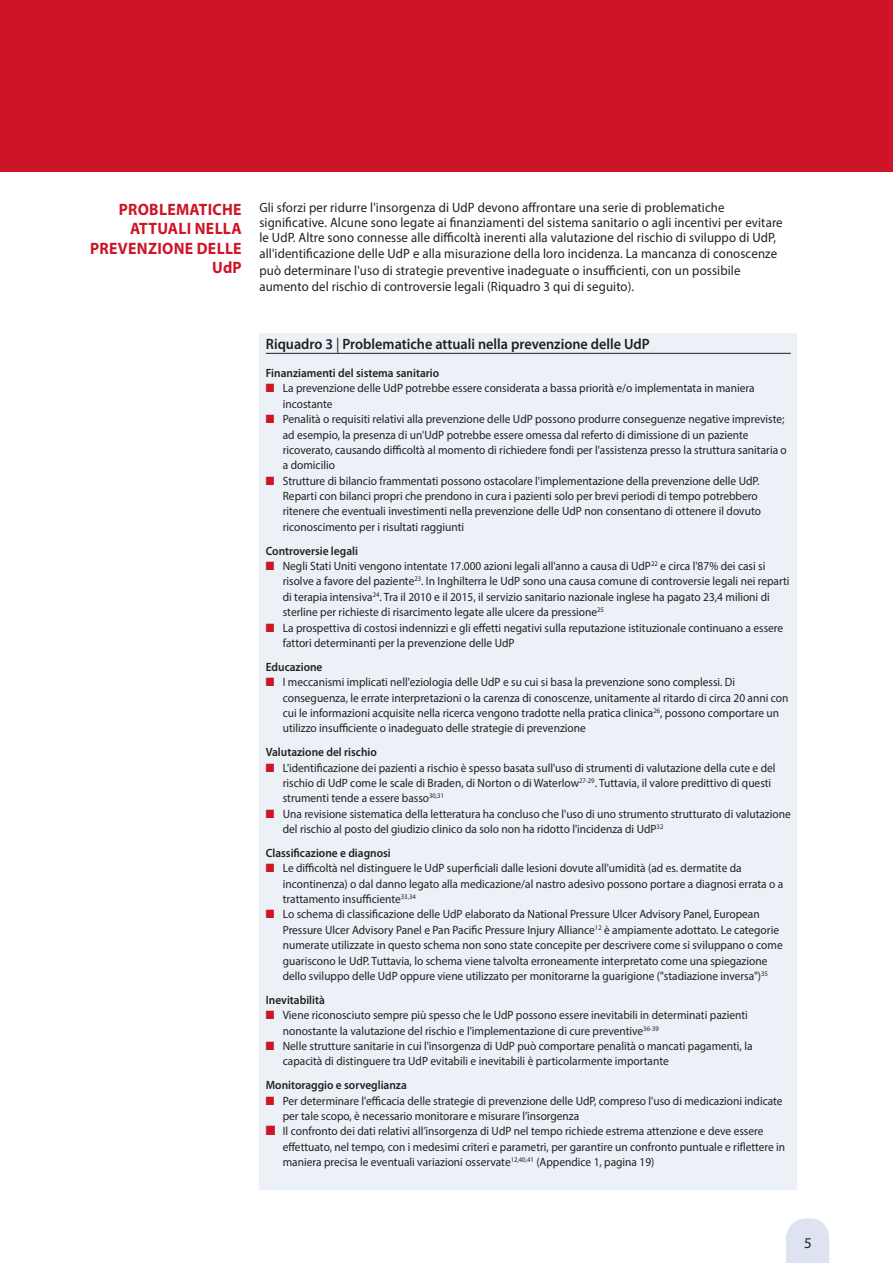
<style>
.page{position:relative;width:893px;height:1263px;background:#fff}
.page>*{position:absolute;margin:0;border:0;box-sizing:border-box;transform-origin:0 0}
.t1{font:700 16.5px/19.5px "Myriad Pro";letter-spacing:.02em;color:#cd1527;text-align:right;scale:.95 1}
.t2{font:600 15px "Myriad Pro";color:#231f20;scale:.95 1}
.t3{font:15px "Myriad Pro";color:#231f20}
.t4{font:13.5px/15px "Myriad Pro";letter-spacing:.01em;color:#231f20;scale:.95 1}
.t5{font:12px/15.3px "Myriad Pro";color:#231f20;scale:.95 1}
.t6{font:600 12px "Myriad Pro";color:#231f20;scale:.95 1}
.s1{font-weight:400}
.s2{color:#cd1527}
</style>
<div class="page">
<div style="left:0;top:0;width:893px;height:172px;background:#cd1527"></div>
<svg style="left:787px;top:1218px;width:42px;height:16px"></svg>
<div style="left:786px;top:1234px;width:43px;height:29px;background:#dde3f0"></div>
<div style="left:259px;top:333px;width:538px;height:856px;background:#ecf0f7"></div>
<hr style="left:266px;top:353px;width:525px;height:1px;background:#231f20">
<h1 class="t1" style="left:90px;top:199px;width:161px">PROBLEMATICHE<br>ATTUALI NELLA<br>PREVENZIONE DELLE<br>UdP</h1>
<p class="t4" style="left:259px;top:199px;width:552px">Gli sforzi per ridurre l'insorgenza di UdP devono affrontare una serie di problematiche significative. Alcune sono legate ai finanziamenti del sistema sanitario o agli incentivi per evitare le UdP. Altre sono connesse alle difficoltà inerenti alla valutazione del rischio di sviluppo di UdP,</p>
<p class="t4" style="left:259px;top:245px;width:547px;line-height:16.5px">all'identificazione delle UdP e alla misurazione della loro incidenza. La mancanza di conoscenze può determinare l'uso di strategie preventive inadeguate o insufficienti, con un possibile aumento del rischio di controversie legali (Riquadro 3 qui di seguito).</p>
<p class="t2" style="left:266px;top:334px;width:406px">Riquadro 3 <span class="s1">|</span> Problematiche attuali nella prevenzione delle UdP</p>
<p class="t6" style="left:266px;top:365px;width:184px">Finanziamenti del sistema sanitario</p>
<p class="t5" style="left:283px;top:380px;width:498px;text-indent:-17px"><span class="s2">■</span> La prevenzione delle UdP potrebbe essere considerata a bassa priorità e/o implementata in maniera incostante</p>
<p class="t5" style="left:283px;top:411px;width:532px;text-indent:-17px"><span class="s2">■</span> Penalità o requisiti relativi alla prevenzione delle UdP possono produrre conseguenze negative impreviste; ad esempio, la presenza di un'UdP potrebbe essere omessa dal referto di dimissione di un paziente ricoverato, causando difficoltà al momento di richiedere fondi per l'assistenza presso la struttura sanitaria o a domicilio</p>
<p class="t5" style="left:283px;top:473px;width:505px;text-indent:-17px"><span class="s2">■</span> Strutture di bilancio frammentati possono ostacolare l'implementazione della prevenzione delle UdP.<br>Reparti con bilanci propri che prendono in cura i pazienti solo per brevi periodi di tempo potrebbero ritenere che eventuali investimenti nella prevenzione delle UdP non consentano di ottenere il dovuto riconoscimento per i risultati raggiunti</p>
<p class="t6" style="left:266px;top:543px;width:99px">Controversie legali</p>
<p class="t5" style="left:283px;top:558px;width:535px;text-indent:-17px"><span class="s2">■</span> Negli Stati Uniti vengono intentate 17.000 azioni legali all'anno a causa di UdP<sup>22</sup> e circa l'87% dei casi si risolve a favore del paziente<sup>23</sup>. In Inghilterra le UdP sono una causa comune di controversie legali nei reparti di terapia intensiva<sup>24</sup>. Tra il 2010 e il 2015, il servizio sanitario nazionale inglese ha pagato 23,4 milioni di sterline per richieste di risarcimento legate alle ulcere da pressione<sup>25</sup></p>
<p class="t5" style="left:283px;top:620px;width:528px;text-indent:-17px"><span class="s2">■</span> La prospettiva di costosi indennizzi e gli effetti negativi sulla reputazione istituzionale continuano a essere fattori determinanti per la prevenzione delle UdP</p>
<p class="t6" style="left:266px;top:659px;width:61px">Educazione</p>
<p class="t5" style="left:283px;top:674px;width:534px;text-indent:-17px"><span class="s2">■</span> I meccanismi implicati nell'eziologia delle UdP e su cui si basa la prevenzione sono complessi. Di conseguenza, le errate interpretazioni o la carenza di conoscenze, unitamente al ritardo di circa 20 anni con cui le informazioni acquisite nella ricerca vengono tradotte nella pratica clinica<sup>26</sup>, possono comportare un utilizzo insufficiente o inadeguato delle strategie di prevenzione</p>
<p class="t6" style="left:266px;top:744px;width:119px">Valutazione del rischio</p>
<p class="t5" style="left:283px;top:760px;width:520px;text-indent:-17px"><span class="s2">■</span> L'identificazione dei pazienti a rischio è spesso basata sull'uso di strumenti di valutazione della cute e del rischio di UdP come le scale di Braden, di Norton o di Waterlow<sup>27-29</sup>. Tuttavia, il valore predittivo di questi strumenti tende a essere basso<sup>30,31</sup></p>
<p class="t5" style="left:283px;top:806px;width:536px;text-indent:-17px"><span class="s2">■</span> Una revisione sistematica della letteratura ha concluso che l'uso di uno strumento strutturato di valutazione del rischio al posto del giudizio clinico da solo non ha ridotto l'incidenza di UdP<sup>32</sup></p>
<p class="t6" style="left:266px;top:845px;width:133px">Classificazione e diagnosi</p>
<p class="t5" style="left:283px;top:860px;width:528px;text-indent:-17px"><span class="s2">■</span> Le difficoltà nel distinguere le UdP superficiali dalle lesioni dovute all'umidità (ad es. dermatite da incontinenza) o dal danno legato alla medicazione/al nastro adesivo possono portare a diagnosi errata o a trattamento insufficiente<sup>33,34</sup></p>
<p class="t5" style="left:283px;top:907px;width:528px;text-indent:-17px"><span class="s2">■</span> Lo schema di classificazione delle UdP elaborato da National Pressure Ulcer Advisory Panel, European Pressure Ulcer Advisory Panel e Pan Pacific Pressure Injury Alliance<sup>12</sup> è ampiamente adottato. Le categorie numerate utilizzate in questo schema non sono state concepite per descrivere come si sviluppano o come guariscono le UdP. Tuttavia, lo schema viene talvolta erroneamente interpretato come una spiegazione dello sviluppo delle UdP oppure viene utilizzato per monitorarne la guarigione ("stadiazione inversa")<sup>35</sup></p>
<p class="t6" style="left:266px;top:992px;width:64px">Inevitabilità</p>
<p class="t5" style="left:283px;top:1007px;width:491px;text-indent:-17px"><span class="s2">■</span> Viene riconosciuto sempre più spesso che le UdP possono essere inevitabili in determinati pazienti nonostante la valutazione del rischio e l'implementazione di cure preventive<sup>36-39</sup></p>
<p class="t5" style="left:283px;top:1038px;width:496px;text-indent:-17px"><span class="s2">■</span> Nelle strutture sanitarie in cui l'insorgenza di UdP può comportare penalità o mancati pagamenti, la capacità di distinguere tra UdP evitabili e inevitabili è particolarmente importante</p>
<p class="t6" style="left:266px;top:1077px;width:150px">Monitoraggio e sorveglianza</p>
<p class="t5" style="left:283px;top:1093px;width:528px;text-indent:-17px"><span class="s2">■</span> Per determinare l'efficacia delle strategie di prevenzione delle UdP, compreso l'uso di medicazioni indicate per tale scopo, è necessario monitorare e misurare l’insorgenza</p>
<p class="t5" style="left:283px;top:1123px;width:530px;text-indent:-17px"><span class="s2">■</span> Il confronto dei dati relativi all’insorgenza di UdP nel tempo richiede estrema attenzione e deve essere effettuato, nel tempo, con i medesimi criteri e parametri, per garantire un confronto puntuale e riflettere in maniera precisa le eventuali variazioni osservate<sup>12,40,41</sup> (Appendice 1, pagina 19)</p>
<p class="t3" style="left:804px;top:1234px;width:9px">5</p>
</div>
